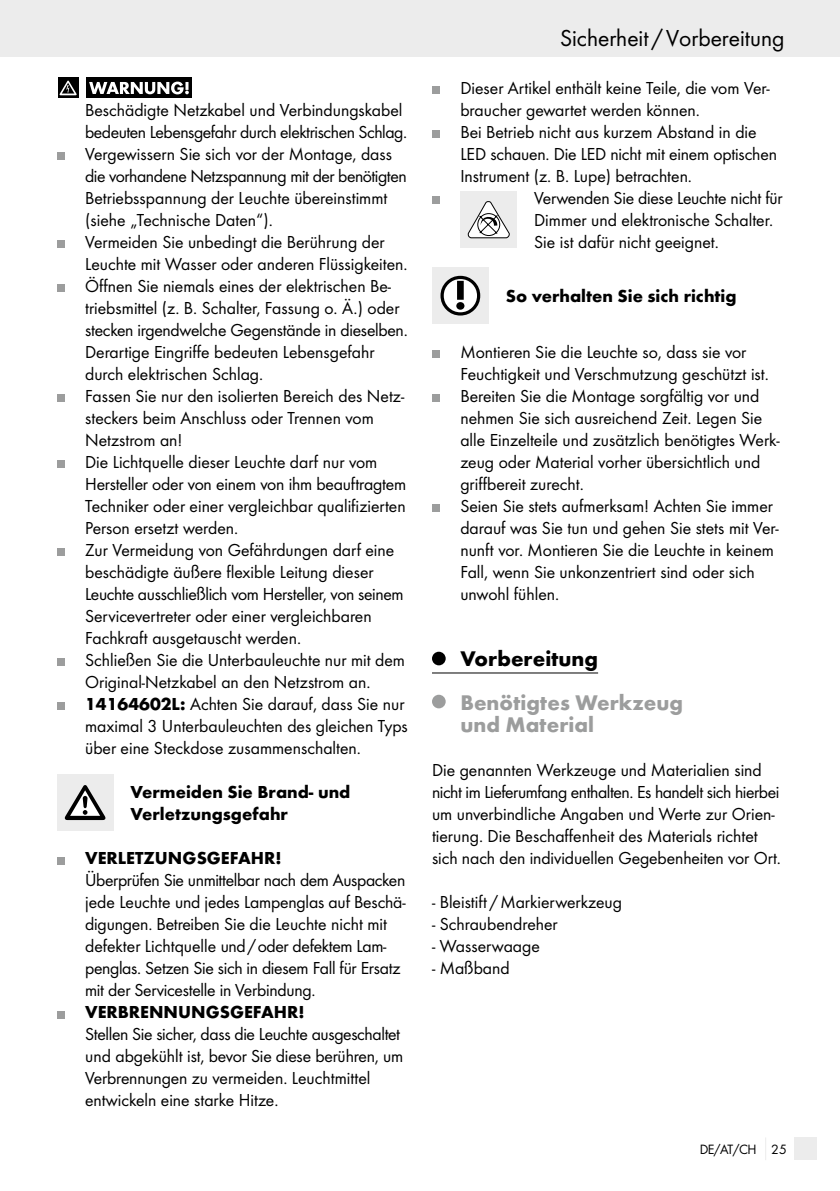
<style>
.page{position:relative;width:840px;height:1191px;background:#fff}
.page>*{position:absolute;margin:0;border:0;box-sizing:border-box;transform-origin:0 0}
.t1{font:24px "Futura Boo";color:#000}
.t2{font:700 22px/22px "Futura";color:#9c9d9d}
.t3{font:700 22px "Futura";color:#000}
.t4{font:18px/22px "Futura Boo";color:#000}
.t5{font:700 18px/22px "Futura";color:#000}
.t6{font:14px "Futura Boo";letter-spacing:-.03em;color:#000}
.s1{font-family:"Futura";font-weight:700}
</style>
<div class="page">
<div style="left:0;top:0;width:839px;height:57px;background:#ececec"></div>
<div style="left:794px;top:1137px;width:22px;height:23px;background:#ececec"></div>
<div style="left:86px;top:78px;width:106px;height:20px;background:#000"></div>
<svg style="left:58px;top:78px;width:20px;height:20px"></svg>
<svg style="left:60px;top:81px;width:17px;height:14px"></svg>
<svg style="left:89px;top:82px;width:100px;height:12px"></svg>
<div style="left:57px;top:152px;width:7px;height:8px;background:#9c9d9d"></div>
<div style="left:57px;top:240px;width:7px;height:8px;background:#9c9d9d"></div>
<div style="left:57px;top:284px;width:7px;height:8px;background:#9c9d9d"></div>
<div style="left:57px;top:394px;width:7px;height:8px;background:#9c9d9d"></div>
<div style="left:57px;top:460px;width:7px;height:8px;background:#9c9d9d"></div>
<div style="left:57px;top:548px;width:7px;height:8px;background:#9c9d9d"></div>
<div style="left:57px;top:658px;width:7px;height:8px;background:#9c9d9d"></div>
<div style="left:57px;top:702px;width:7px;height:8px;background:#9c9d9d"></div>
<div style="left:57px;top:774px;width:56px;height:57px;background:#ececec"></div>
<svg style="left:65px;top:785px;width:40px;height:35px"></svg>
<div style="left:57px;top:856px;width:7px;height:8px;background:#9c9d9d"></div>
<div style="left:57px;top:1010px;width:7px;height:8px;background:#9c9d9d"></div>
<hr style="left:432px;top:672px;width:165px;height:1px;background:#000">
<div style="left:432px;top:86px;width:7px;height:8px;background:#9c9d9d"></div>
<div style="left:432px;top:130px;width:7px;height:8px;background:#9c9d9d"></div>
<div style="left:432px;top:196px;width:7px;height:8px;background:#9c9d9d"></div>
<div style="left:460px;top:191px;width:57px;height:57px;background:#ececec"></div>
<svg style="left:467px;top:201px;width:43px;height:38px"></svg>
<div style="left:432px;top:267px;width:56px;height:57px;background:#ececec"></div>
<svg style="left:440px;top:276px;width:40px;height:39px"></svg>
<div style="left:432px;top:350px;width:7px;height:8px;background:#9c9d9d"></div>
<div style="left:432px;top:394px;width:7px;height:8px;background:#9c9d9d"></div>
<div style="left:432px;top:504px;width:7px;height:8px;background:#9c9d9d"></div>
<div style="left:432px;top:651px;width:13px;height:14px;background:#000;border-radius:50%"></div>
<div style="left:432px;top:694px;width:13px;height:14px;background:#9c9d9d;border-radius:50%"></div>
<p class="t4" style="left:85px;top:99px;width:324px">Beschädigte Netzkabel und Verbindungskabel bedeuten Lebensgefahr durch elektrischen Schlag.<br>Vergewissern Sie sich vor der Montage, dass die vorhandene Netzspannung mit der benötigten Betriebsspannung der Leuchte übereinstimmt (siehe „Technische Daten“).<br>Vermeiden Sie unbedingt die Berührung der Leuchte mit Wasser oder anderen Flüssigkeiten.<br>Öffnen Sie niemals eines der elektrischen Be&shy;triebsmittel (z. B. Schalter, Fassung o. Ä.) oder stecken irgendwelche Gegenstände in dieselben.<br>Derartige Eingriffe bedeuten Lebensgefahr durch elektrischen Schlag.<br>Fassen Sie nur den isolierten Bereich des Netz&shy;steckers beim Anschluss oder Trennen vom Netzstrom an!<br>Die Lichtquelle dieser Leuchte darf nur vom Hersteller oder von einem von ihm beauftragtem Techniker oder einer vergleichbar qualifizierten Person ersetzt werden.<br>Zur Vermeidung von Gefährdungen darf eine beschädigte äußere flexible Leitung dieser Leuchte ausschließlich vom Hersteller, von seinem Servicevertreter oder einer vergleichbaren Fachkraft ausgetauscht werden.<br>Schließen Sie die Unterbauleuchte nur mit dem Original-Netzkabel an den Netzstrom an.<br><span class="s1">14164602L:</span> Achten Sie darauf, dass Sie nur maximal 3 Unterbauleuchten des gleichen Typs über eine Steckdose zusammenschalten.</p>
<p class="t5" style="left:130px;top:781px;width:221px">Vermeiden Sie Brand- und<br>Verletzungsgefahr</p>
<p class="t5" style="left:85px;top:847px;width:198px">VERLETZUNGSGEFAHR!</p>
<p class="t4" style="left:85px;top:869px;width:322px">Überprüfen Sie unmittelbar nach dem Auspacken jede Leuchte und jedes Lampenglas auf Beschä&shy;digungen. Betreiben Sie die Leuchte nicht mit defekter Lichtquelle und/oder defektem Lam&shy;penglas. Setzen Sie sich in diesem Fall für Ersatz mit der Servicestelle in Verbindung.</p>
<p class="t5" style="left:85px;top:1001px;width:221px">VERBRENNUNGSGEFAHR!</p>
<p class="t4" style="left:85px;top:1023px;width:319px">Stellen Sie sicher, dass die Leuchte ausgeschaltet und abgekühlt ist, bevor Sie diese berühren, um Verbrennungen zu vermeiden. Leuchtmittel entwickeln eine starke Hitze.</p>
<h1 class="t1" style="left:559px;top:24px;width:226px">Sicherheit /Vorbereitung</h1>
<p class="t4" style="left:460px;top:77px;width:310px">Dieser Artikel enthält keine Teile, die vom Ver-</p>
<p class="t4" style="left:460px;top:99px;width:241px">braucher gewartet werden können.</p>
<p class="t4" style="left:460px;top:121px;width:297px">Bei Betrieb nicht aus kurzem Abstand in die</p>
<p class="t4" style="left:460px;top:143px;width:318px">LED schauen. Die LED nicht mit einem optischen</p>
<p class="t4" style="left:460px;top:165px;width:233px">Instrument (z. B. Lupe) betrachten.</p>
<p class="t4" style="left:534px;top:187px;width:250px">Verwenden Sie diese Leuchte nicht für</p>
<p class="t4" style="left:534px;top:209px;width:240px">Dimmer und elektronische Schalter.</p>
<p class="t4" style="left:534px;top:231px;width:186px">Sie ist dafür nicht geeignet.</p>
<p class="t5" style="left:505px;top:285px;width:232px">So verhalten Sie sich richtig</p>
<p class="t4" style="left:460px;top:341px;width:320px">Montieren Sie die Leuchte so, dass sie vor Feuchtigkeit und Verschmutzung geschützt ist.<br>Bereiten Sie die Montage sorgfältig vor und nehmen Sie sich ausreichend Zeit. Legen Sie alle Einzelteile und zusätzlich benötigtes Werk&shy;zeug oder Material vorher übersichtlich und griffbereit zurecht.<br>Seien Sie stets aufmerksam! Achten Sie immer darauf was Sie tun und gehen Sie stets mit Ver&shy;nunft vor. Montieren Sie die Leuchte in keinem Fall, wenn Sie unkonzentriert sind oder sich unwohl fühlen.</p>
<p class="t3" style="left:460px;top:645px;width:139px">Vorbereitung</p>
<p class="t2" style="left:460px;top:691px;width:224px">Benötigtes Werkzeug und Material</p>
<p class="t4" style="left:432px;top:759px;width:350px">Die genannten Werkzeuge und Materialien sind nicht im Lieferumfang enthalten. Es handelt sich hierbei um unverbindliche Angaben und Werte zur Orien&shy;tierung. Die Beschaffenheit des Materials richtet sich nach den individuellen Gegebenheiten vor Ort.</p>
<p class="t4" style="left:432px;top:891px;width:191px">- Bleistift /Markierwerkzeug</p>
<p class="t4" style="left:432px;top:913px;width:127px">- Schraubendreher</p>
<p class="t4" style="left:432px;top:935px;width:109px">- Wasserwaage</p>
<p class="t4" style="left:432px;top:957px;width:79px">- Maßband</p>
<p class="t6" style="left:699px;top:1141px;width:88px">DE/AT/CH 25</p>
</div>
